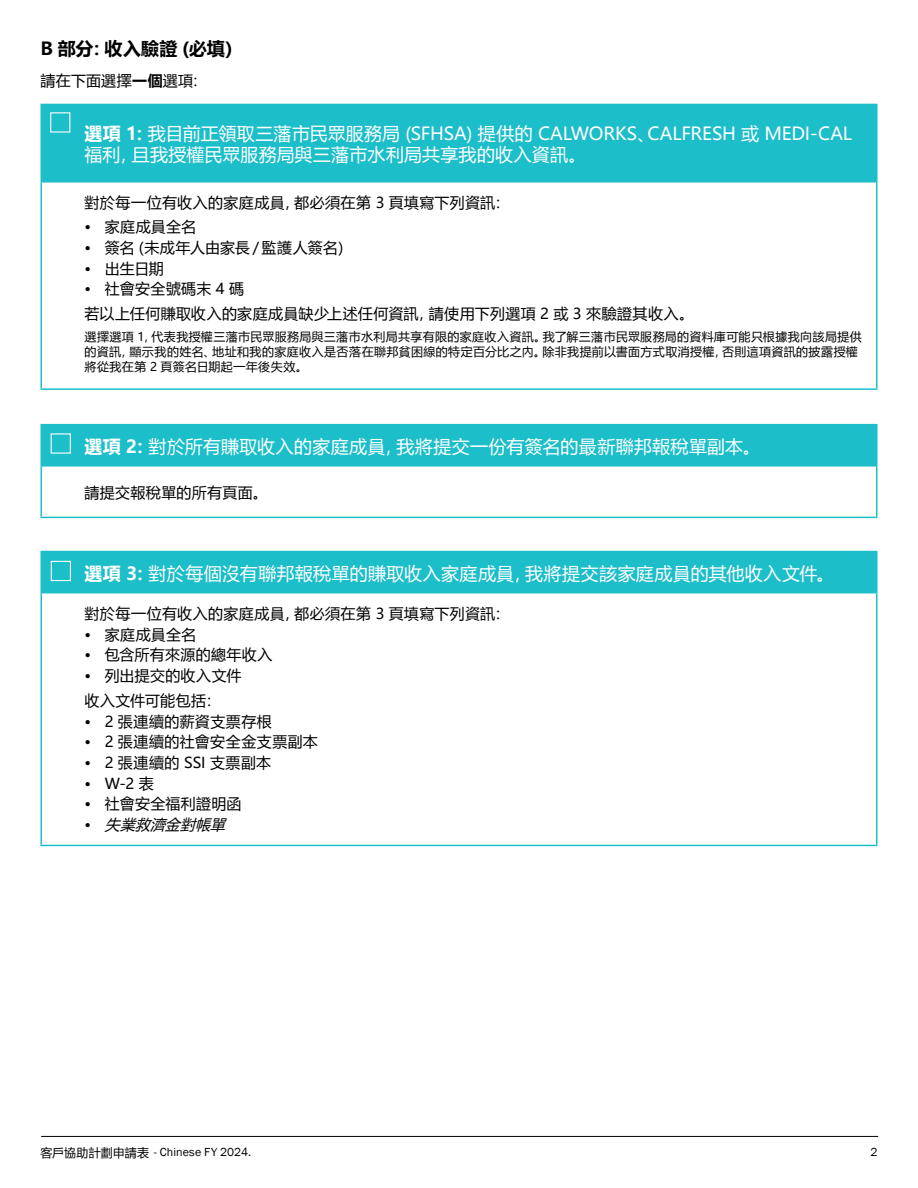
<style>
.page{position:relative;width:918px;height:1188px;background:#fff}
.page>*{position:absolute;margin:0;border:0;box-sizing:border-box;transform-origin:0 0}
.t1{font:18px/21.6px "Microsoft Ya Hei";letter-spacing:.01em;color:#fff}
.t2{font:700 18px "Microsoft Ya Hei";letter-spacing:.01em;color:#000}
.t3{font:15px/24.8px "Microsoft Ya Hei";letter-spacing:.025em;color:#000}
.t4{font:italic 15px "Microsoft Ya Hei";color:#000}
.t5{font:12px/15px "Microsoft Ya Hei";letter-spacing:.03em;color:#000}
.t6{font:12px "Franklin Gothic";letter-spacing:.005em;color:#000}
.s1{font-weight:700}
.s2{font-style:normal}
.s3{font-family:"Microsoft Ya Hei"}
</style>
<div class="page">
<div style="left:42px;top:105px;width:834px;height:78px;background:#1cbeca"></div>
<hr style="left:40px;top:105px;width:2px;height:78px;background:#1cbeca">
<hr style="left:876px;top:105px;width:2px;height:78px;background:#1cbeca">
<hr style="left:40px;top:183px;width:2px;height:205px;background:#1cbeca">
<hr style="left:876px;top:183px;width:2px;height:205px;background:#1cbeca">
<hr style="left:40px;top:388px;width:31px;height:2px;background:#1cbeca">
<hr style="left:71px;top:388px;width:807px;height:2px;background:#1cbeca">
<hr style="left:40px;top:104px;width:31px;height:1px;background:#1cbeca">
<hr style="left:71px;top:104px;width:807px;height:1px;background:#1cbeca">
<div style="left:42px;top:552px;width:834px;height:41px;background:#1cbeca"></div>
<hr style="left:40px;top:552px;width:2px;height:41px;background:#1cbeca">
<hr style="left:876px;top:552px;width:2px;height:41px;background:#1cbeca">
<hr style="left:40px;top:593px;width:2px;height:252px;background:#1cbeca">
<hr style="left:876px;top:593px;width:2px;height:252px;background:#1cbeca">
<hr style="left:40px;top:845px;width:31px;height:1px;background:#1cbeca">
<hr style="left:71px;top:845px;width:807px;height:1px;background:#1cbeca">
<hr style="left:40px;top:551px;width:31px;height:1px;background:#1cbeca">
<hr style="left:71px;top:551px;width:807px;height:1px;background:#1cbeca">
<div style="left:42px;top:425px;width:834px;height:42px;background:#1cbeca"></div>
<hr style="left:40px;top:425px;width:2px;height:42px;background:#1cbeca">
<hr style="left:876px;top:425px;width:2px;height:42px;background:#1cbeca">
<hr style="left:40px;top:467px;width:2px;height:50px;background:#1cbeca">
<hr style="left:876px;top:467px;width:2px;height:50px;background:#1cbeca">
<hr style="left:40px;top:517px;width:31px;height:1px;background:#1cbeca">
<hr style="left:71px;top:517px;width:807px;height:1px;background:#1cbeca">
<hr style="left:40px;top:424px;width:31px;height:1px;background:#1cbeca">
<hr style="left:71px;top:424px;width:807px;height:1px;background:#1cbeca">
<div style="left:51px;top:561px;width:20px;height:20px;border:1px solid #fff"></div>
<div style="left:51px;top:433px;width:20px;height:21px;border:1px solid #fff"></div>
<hr style="left:41px;top:1136px;width:837px;height:1px;background:#000">
<p class="t2" style="left:40px;top:36px;width:204px">B 部分：收入驗證（必填）</p>
<p class="t3" style="left:40px;top:68px;width:168px">請在下面選擇<span class="s1">一個</span>選項：</p>
<p class="t1" style="left:84px;top:122px;width:769px"><span class="s1">選項 1：</span>我目前正領取三藩市民眾服務局 (SFHSA) 提供的 CALWORKS、CALFRESH 或 MEDI-CAL福利，且我授權民眾服務局與三藩市水利局共享我的收入資訊。</p>
<p class="t3" style="left:84px;top:190px;width:427px">對於每一位有收入的家庭成員，都必須在第 3 頁填寫下列資訊：</p>
<p class="t3" style="left:84px;top:214px;width:114px">• 家庭成員全名</p>
<p class="t3" style="left:84px;top:235px;width:269px">• 簽名（未成年人由家長／監護人簽名）</p>
<p class="t3" style="left:84px;top:255px;width:81px">• 出生日期</p>
<p class="t3" style="left:84px;top:276px;width:611px">• 社會安全號碼末 4 碼<br>若以上任何賺取收入的家庭成員缺少上述任何資訊，請使用下列選項 2 或 3 來驗證其收入。</p>
<p class="t5" style="left:84px;top:329px;width:779px">選擇選項 1，代表我授權三藩市民眾服務局與三藩市水利局共享有限的家庭收入資訊。我了解三藩市民眾服務局的資料庫可能只根據我向該局提供的資訊，顯示我的姓名、地址和我的家庭收入是否落在聯邦貧困線的特定百分比之內。除非我提前以書面方式取消授權，否則這項資訊的披露授權將從我在第 2 頁簽名日期起一年後失效。</p>
<p class="t1" style="left:84px;top:435px;width:678px"><span class="s1">選項 2：</span>對於所有賺取收入的家庭成員，我將提交一份有簽名的最新聯邦報稅單副本。</p>
<p class="t3" style="left:84px;top:480px;width:185px">請提交報稅單的所有頁面。</p>
<p class="t1" style="left:84px;top:562px;width:751px"><span class="s1">選項 3：</span>對於每個沒有聯邦報稅單的賺取收入家庭成員，我將提交該家庭成員的其他收入文件。</p>
<p class="t3" style="left:84px;top:601px;width:427px">對於每一位有收入的家庭成員，都必須在第 3 頁填寫下列資訊：</p>
<p class="t3" style="left:84px;top:621px;width:114px">• 家庭成員全名</p>
<p class="t3" style="left:84px;top:642px;width:190px">• 包含所有來源的總年收入</p>
<p class="t3" style="left:84px;top:663px;width:158px">• 列出提交的收入文件收入文件可能包括：</p>
<p class="t3" style="left:84px;top:708px;width:189px">• 2 張連續的薪資支票存根</p>
<p class="t3" style="left:84px;top:729px;width:235px">• 2 張連續的社會安全金支票副本</p>
<p class="t3" style="left:84px;top:750px;width:188px">• 2 張連續的 SSI 支票副本</p>
<p class="t3" style="left:84px;top:770px;width:71px">• W-2 表</p>
<p class="t3" style="left:84px;top:791px;width:159px">• 社會安全福利證明函</p>
<p class="t4" style="left:84px;top:814px;width:148px"><span class="s2">•</span> 失業救濟金對帳單</p>
<p class="t6" style="left:40px;top:1144px;width:212px"><span class="s3">客戶協助計劃申請表</span> - Chinese FY 2024.</p>
<p class="t6" style="left:870px;top:1144px;width:9px">2</p>
</div>
